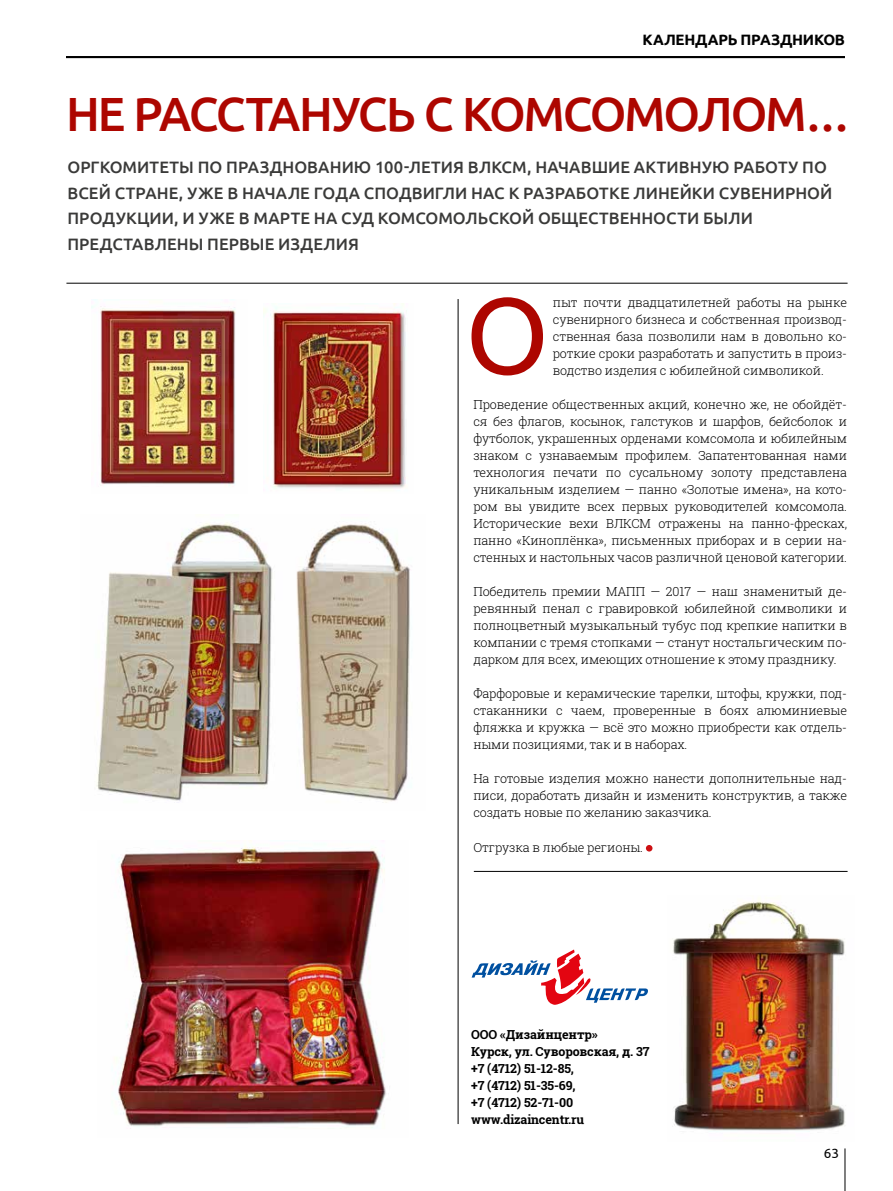
<style>
.page{position:relative;width:893px;height:1191px;background:#fff}
.page>*{position:absolute;margin:0;border:0;box-sizing:border-box;transform-origin:0 0}
.t1{font:108px "Ubuntu";color:#ad0600}
.t2{font:500 48px "Ubuntu";letter-spacing:-.05em;color:#ad0600}
.t3{font:500 16.5px/25.5px "Ubuntu";color:#3a3a39}
.t4{font:700 15px "Ubuntu";letter-spacing:-.015em;color:#000}
.t5{font:13.5px "Ubuntu";color:#000}
.t6{font:300 12.45px/17px "Roboto Slab";letter-spacing:-.01em;color:#000;text-align:justify}
.t7{font:700 12.45px/17px "Roboto Slab";letter-spacing:-.01em;color:#000}
</style>
<div class="page">
<hr style="left:66px;top:56px;width:779px;height:2px;background:#000">
<hr style="left:845px;top:1148px;width:1px;height:43px;background:#000">
<img style="left:672px;top:898px;width:173px;height:233px">
<svg style="left:646px;top:845px;width:6px;height:6px"></svg>
<hr style="left:458px;top:299px;width:1px;height:825px;background:#000">
<hr style="left:66px;top:283px;width:782px;height:1px;background:#000">
<hr style="left:474px;top:871px;width:374px;height:1px;background:#000">
<img style="left:92px;top:299px;width:144px;height:187px">
<img style="left:264px;top:303px;width:142px;height:187px">
<img style="left:96px;top:522px;width:314px;height:281px">
<img style="left:115px;top:840px;width:271px;height:289px">
<svg style="left:471px;top:949px;width:177px;height:55px"></svg>
<p class="t4" style="left:642px;top:30px;width:204px">КАЛЕНДАРЬ ПРАЗДНИКОВ</p>
<h2 class="t2" style="left:66px;top:84px;width:787px">НЕ РАССТАНУСЬ С КОМСОМОЛОМ…</h2>
<p class="t3" style="left:68px;top:154px;width:766px">ОРГКОМИТЕТЫ ПО ПРАЗДНОВАНИЮ 100-ЛЕТИЯ ВЛКСМ, НАЧАВШИЕ АКТИВНУЮ РАБОТУ ПО ВСЕЙ СТРАНЕ, УЖЕ В НАЧАЛЕ ГОДА СПОДВИГЛИ НАС К РАЗРАБОТКЕ ЛИНЕЙКИ СУВЕНИРНОЙ ПРОДУКЦИИ, И УЖЕ В МАРТЕ НА СУД КОМСОМОЛЬСКОЙ ОБЩЕСТВЕННОСТИ БЫЛИ ПРЕДСТАВЛЕНЫ ПЕРВЫЕ ИЗДЕЛИЯ</p>
<h1 class="t1" style="left:465px;top:270px;width:86px">О</h1>
<p class="t6" style="left:553px;top:293px;width:296px">пыт почти двадцатилетней работы на рынке сувенирного бизнеса и собственная производ&shy;ственная база позволили нам в довольно ко&shy;роткие сроки разработать и запустить в произ&shy;водство изделия с юбилейной символикой.</p>
<p class="t6" style="left:473px;top:395px;width:375px">Проведение общественных акций, конечно же, не обойдёт&shy;ся без флагов, косынок, галстуков и шарфов, бейсболок и футболок, украшенных орденами комсомола и юбилейным знаком с узнаваемым профилем. Запатентованная нами технология печати по сусальному золоту представлена уникальным изделием — панно «Золотые имена», на кото&shy;ром вы увидите всех первых руководителей комсомола.<br>Исторические вехи ВЛКСМ отражены на панно-фресках, панно «Киноплёнка», письменных приборах и в серии на&shy;стенных и настольных часов различной ценовой категории.</p>
<p class="t6" style="left:473px;top:583px;width:375px">Победитель премии МАПП — 2017 — наш знаменитый де&shy;ревянный пенал с гравировкой юбилейной символики и полноцветный музыкальный тубус под крепкие напитки в компании с тремя стопками — станут ностальгическим по&shy;дарком для всех, имеющих отношение к этому празднику.</p>
<p class="t6" style="left:473px;top:685px;width:375px">Фарфоровые и керамические тарелки, штофы, кружки, под&shy;стаканники с чаем, проверенные в боях алюминиевые фляжка и кружка — всё это можно приобрести как отдель&shy;ными позициями, так и в наборах.</p>
<p class="t6" style="left:473px;top:770px;width:375px">На готовые изделия можно нанести дополнительные над&shy;писи, доработать дизайн и изменить конструктив, а также создать новые по желанию заказчика.</p>
<p class="t6" style="left:473px;top:838px;width:171px">Отгрузка в любые регионы.</p>
<p class="t7" style="left:471px;top:1025px;width:180px">ООО «Дизайнцентр»<br>Курск, ул. Суворовская, д. 37 +7 (4712) 51-12-85,<br>+7 (4712) 51-35-69,<br>+7 (4712) 52-71-00 www.dizaincentr.ru</p>
<p class="t5" style="left:824px;top:1145px;width:17px">63</p>
</div>
